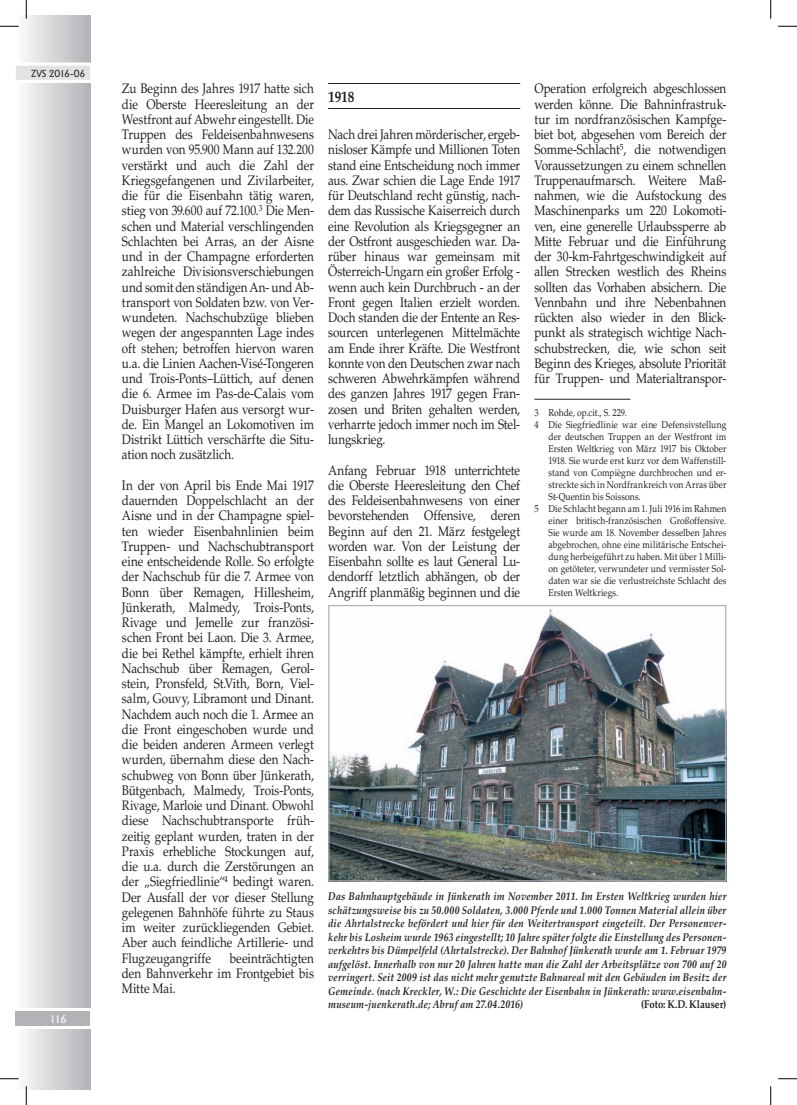
<style>
.page{position:relative;width:797px;height:1105px;background:#fff}
.page>*{position:absolute;margin:0;border:0;box-sizing:border-box;transform-origin:0 0}
.t1{font:700 15.62px "Palatino LT Std";color:#231f20;scale:.85 1}
.t2{font:13.75px/15.2px "Palatino LT Std";letter-spacing:-.005em;color:#231f20;text-align:justify;scale:.85 1}
.t3{font:italic 700 11.25px/13.5px "Palatino LT Std";letter-spacing:.02em;color:#231f20;text-align:justify;scale:.85 1}
.t4{font:700 11.25px "Palatino LT Std";color:#231f20;scale:.85 1}
.t5{font:11.25px "Adelon";color:#fff}
.t6{font:10px "Palatino LT Std";letter-spacing:.01em;color:#231f20;scale:.85 1}
.t7{font:10px "Adelon";letter-spacing:-.025em;color:#231f20}
</style>
<div class="page">
<div style="left:16px;top:16px;width:74px;height:992px;background:linear-gradient(to right,#fcfcfd,#b3b4b7)"></div>
<div style="left:16px;top:1029px;width:74px;height:60px;background:linear-gradient(to right,#fcfcfd,#b3b4b7)"></div>
<hr style="left:534px;top:399px;width:96px;height:1px;background:#231f20">
<img style="left:330px;top:608px;width:394px;height:271px">
<div style="left:328px;top:605px;width:398px;height:276px;border:1px solid #b2b3b7"></div>
<hr style="left:328px;top:83px;width:192px;height:1px;background:#231f20">
<hr style="left:328px;top:108px;width:192px;height:1px;background:#231f20">
<div style="left:16px;top:1011px;width:74px;height:14px;background:#b2b3b7"></div>
<svg style="left:16px;top:61px;width:75px;height:24px"></svg>
<svg style="left:0;top:25px;width:19px;height:2px"></svg>
<svg style="left:778px;top:25px;width:19px;height:2px"></svg>
<svg style="left:0;top:1078px;width:19px;height:1px"></svg>
<svg style="left:778px;top:1078px;width:19px;height:1px"></svg>
<svg style="left:25px;top:0;width:2px;height:19px"></svg>
<svg style="left:25px;top:1086px;width:2px;height:19px"></svg>
<svg style="left:770px;top:0;width:1px;height:19px"></svg>
<svg style="left:770px;top:1086px;width:1px;height:19px"></svg>
<p class="t7" style="left:31px;top:67px;width:56px">ZVS 2016-06</p>
<p class="t5" style="left:50px;top:1012px;width:19px">116</p>
<p class="t2" style="left:122px;top:81px;width:227px">Zu Beginn des Jahres 1917 hatte sich die Oberste Heeresleitung an der Westfront auf Abwehr eingestellt. Die Truppen des Feldeisenbahnwesens wurden von 95.900 Mann auf 132.200 verstärkt und auch die Zahl der Kriegsgefangenen und Zivilarbeiter, die für die Eisenbahn tätig waren, stieg von 39.600 auf 72.100.<sup>3</sup> Die Men&shy;schen und Material verschlingenden Schlachten bei Arras, an der Aisne und in der Champagne erforderten zahlreiche Divisionsverschiebungen und somit den ständigen An- und Ab&shy;transport von Soldaten bzw. von Ver&shy;wundeten. Nachschubzüge blieben wegen der angespannten Lage indes oft stehen; betroffen hiervon waren u.a. die Linien Aachen-Visé-Tongeren und Trois-Ponts–Lüttich, auf denen die 6. Armee im Pas-de-Calais vom Duisburger Hafen aus versorgt wur&shy;de. Ein Mangel an Lokomotiven im Distrikt Lüttich verschärfte die Situ&shy;ation noch zusätzlich.</p>
<p class="t2" style="left:122px;top:478px;width:227px">In der von April bis Ende Mai 1917 dauernden Doppelschlacht an der Aisne und in der Champagne spiel&shy;ten wieder Eisenbahnlinien beim Truppen- und Nachschubtransport eine entscheidende Rolle. So erfolgte der Nachschub für die 7. Armee von Bonn über Remagen, Hillesheim, Jünkerath, Malmedy, Trois-Ponts, Rivage und Jemelle zur französi&shy;schen Front bei Laon. Die 3. Armee, die bei Rethel kämpfte, erhielt ihren Nachschub über Remagen, Gerol&shy;stein, Pronsfeld, St.Vith, Born, Viel&shy;salm, Gouvy, Libramont und Dinant.<br>Nachdem auch noch die 1. Armee an die Front eingeschoben wurde und die beiden anderen Armeen verlegt wurden, übernahm diese den Nach&shy;schubweg von Bonn über Jünkerath, Bütgenbach, Malmedy, Trois-Ponts, Rivage, Marloie und Dinant. Obwohl diese Nachschubtransporte früh&shy;zeitig geplant wurden, traten in der Praxis erhebliche Stockungen auf, die u.a. durch die Zerstörungen an der „Siegfriedlinie“<sup>4</sup> bedingt waren.<br>Der Ausfall der vor dieser Stellung gelegenen Bahnhöfe führte zu Staus im weiter zurückliegenden Gebiet.<br>Aber auch feindliche Artillerie- und Flugzeugangriffe</p>
<p class="t2" style="left:122px;top:950px;width:227px;text-indent:108px">beeinträchtigten den Bahnverkehr im Frontgebiet bis Mitte Mai.</p>
<p class="t1" style="left:328px;top:88px;width:32px">1918</p>
<p class="t2" style="left:328px;top:127px;width:227px">Nach drei Jahren mörderischer, ergeb&shy;nisloser Kämpfe und Millionen Toten stand eine Entscheidung noch immer aus. Zwar schien die Lage Ende 1917 für Deutschland recht günstig, nach&shy;dem das Russische Kaiserreich durch eine Revolution als Kriegsgegner an der Ostfront ausgeschieden war. Da&shy;rüber hinaus war gemeinsam mit Österreich-Ungarn ein großer Erfolg - wenn auch kein Durchbruch - an der Front gegen Italien erzielt worden.<br>Doch standen die der Entente an Res&shy;sourcen unterlegenen Mittelmächte am Ende ihrer Kräfte. Die Westfront konnte von den Deutschen zwar nach schweren Abwehrkämpfen während des ganzen Jahres 1917 gegen Fran&shy;zosen und Briten gehalten werden, verharrte jedoch immer noch im Stel&shy;lungskrieg.</p>
<p class="t2" style="left:328px;top:462px;width:227px">Anfang Februar 1918 unterrichtete die Oberste Heeresleitung den Chef des Feldeisenbahnwesens von einer bevorstehenden Offensive, deren Beginn auf den 21. März festgelegt worden war. Von der Leistung der Eisenbahn sollte es laut General Lu&shy;dendorff letztlich abhängen, ob der Angriff planmäßig beginnen und die</p>
<p class="t2" style="left:534px;top:81px;width:227px">Operation erfolgreich abgeschlossen werden könne. Die Bahninfrastruk&shy;tur im nordfranzösischen Kampfge&shy;biet bot, abgesehen vom Bereich der Somme-Schlacht<sup>5</sup>, die notwendigen Voraussetzungen zu einem schnellen Truppenaufmarsch. Weitere Maß&shy;nahmen, wie die Aufstockung des Maschinenparks um 220 Lokomoti&shy;ven, eine generelle Urlaubssperre ab Mitte Februar und die Einführung der 30-km-Fahrtgeschwindigkeit auf allen Strecken westlich des Rheins sollten das Vorhaben absichern. Die Vennbahn und ihre Nebenbahnen rückten also wieder in den Blick&shy;punkt als strategisch wichtige Nach&shy;schubstrecken, die, wie schon seit Beginn des Krieges, absolute Priorität für Truppen- und Materialtranspor-</p>
<p class="t6" style="left:534px;top:407px;width:110px">3 Rohde, op.cit., S. 229.</p>
<p class="t6" style="left:534px;top:419px;width:227px">4 Die Siegfriedlinie war eine Defensivstellung</p>
<p class="t6" style="left:548px;top:431px;width:211px">der deutschen Truppen an der Westfront im</p>
<p class="t6" style="left:548px;top:443px;width:211px">Ersten Weltkrieg von März 1917 bis Oktober</p>
<p class="t6" style="left:548px;top:455px;width:211px">1918. Sie wurde erst kurz vor dem Waffenstill-</p>
<p class="t6" style="left:548px;top:467px;width:211px">stand von Compiègne durchbrochen und er-</p>
<p class="t6" style="left:548px;top:479px;width:211px">streckte sich in Nordfrankreich von Arras über</p>
<p class="t6" style="left:548px;top:491px;width:110px">St-Quentin bis Soissons.</p>
<p class="t6" style="left:534px;top:503px;width:227px">5 Die Schlacht begann am 1. Juli 1916 im Rahmen</p>
<p class="t6" style="left:548px;top:515px;width:211px">einer britisch-französischen Großoffensive.</p>
<p class="t6" style="left:548px;top:527px;width:211px">Sie wurde am 18. November desselben Jahres</p>
<p class="t6" style="left:548px;top:539px;width:211px">abgebrochen, ohne eine militärische Entschei-</p>
<p class="t6" style="left:548px;top:551px;width:211px">dung herbeigeführt zu haben. Mit über 1 Milli-</p>
<p class="t6" style="left:548px;top:563px;width:211px">on getöteter, verwundeter und vermisster Sol-</p>
<p class="t6" style="left:548px;top:575px;width:211px">daten war sie die verlustreichste Schlacht des</p>
<p class="t6" style="left:548px;top:587px;width:84px">Ersten Weltkriegs.</p>
<p class="t3" style="left:328px;top:890px;width:470px">Das Bahnhauptgebäude in Jünkerath im November 2011. Im Ersten Weltkrieg wurden hier schätzungsweise bis zu 50.000 Soldaten, 3.000 Pferde und 1.000 Tonnen Material allein über die Ahrtalstrecke befördert und hier für den Weitertransport eingeteilt. Der Personenver&shy;kehr bis Losheim wurde 1963 eingestellt; 10 Jahre später folgte die Einstellung des Personen&shy;verkehtrs bis Dümpelfeld (Ahrtalstrecke). Der Bahnhof Jünkerath wurde am 1. Februar 1979 aufgelöst. Innerhalb von nur 20 Jahren hatte man die Zahl der Arbeitsplätze von 700 auf 20 verringert. Seit 2009 ist das nicht mehr genutzte Bahnareal mit den Gebäuden im Besitz der Gemeinde. (nach Kreckler, W.: Die Geschichte der Eisenbahn in Jünkerath: www.eisenbahn&shy;museum-juenkerath.de; Abruf am 27.04.2016)</p>
<p class="t4" style="left:641px;top:998px;width:102px">(Foto: K.D. Klauser)</p>
</div>
